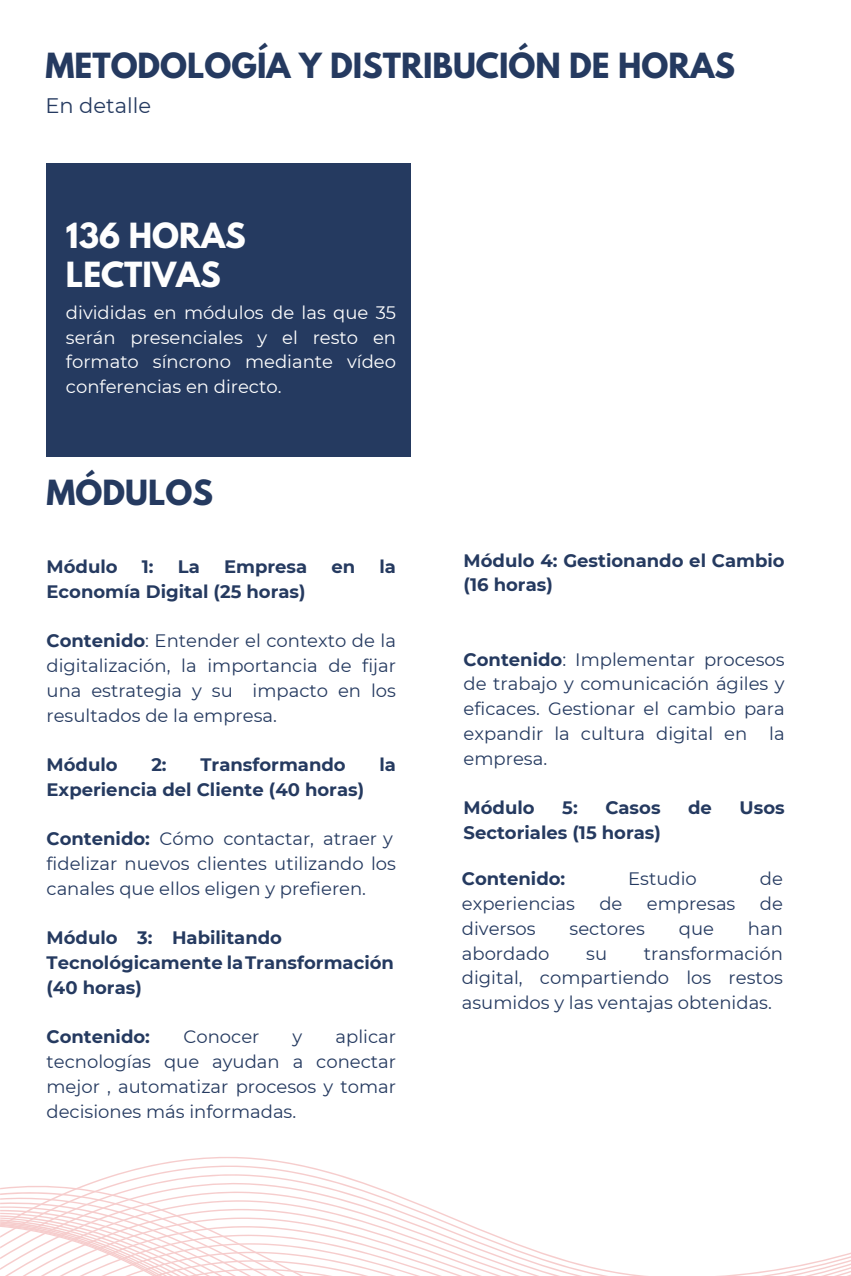
<style>
.page{position:relative;width:851px;height:1276px;background:#fff}
.page>*{position:absolute;margin:0;border:0;box-sizing:border-box;transform-origin:0 0}
.t1{font:700 30.75px "League Spartan";color:#253a60}
.t2{font:700 30.75px/39.3px "League Spartan";color:#fefefe}
.t3{font:21px "Montserrat";color:#253a60}
.t4{font:18px/24.8px "Montserrat";color:#253a60;text-align:justify}
.t5{font:700 18px/24.8px "Montserrat";color:#253a60}
.t6{font:18px/24.8px "Montserrat";color:#fff;text-align:justify}
.s1{font-weight:700}
</style>
<div class="page">
<svg style="left:121px;top:1164px;width:212px;height:9px"></svg>
<svg style="left:93px;top:1173px;width:269px;height:9px"></svg>
<svg style="left:0;top:1182px;width:387px;height:9px"></svg>
<svg style="left:0;top:1191px;width:409px;height:9px"></svg>
<svg style="left:0;top:1200px;width:432px;height:9px"></svg>
<svg style="left:0;top:1209px;width:451px;height:8px"></svg>
<svg style="left:0;top:1217px;width:470px;height:8px"></svg>
<svg style="left:0;top:1225px;width:850px;height:51px"></svg>
<div style="left:47px;top:164px;width:364px;height:293px;background:#253a60"></div>
<p class="t1" style="left:45px;top:50px;width:691px">METODOLOGÍA Y DISTRIBUCIÓN DE HORAS</p>
<h1 class="t3" style="left:45px;top:93px;width:107px">En detalle</h1>
<p class="t2" style="left:66px;top:220px;width:181px">136 HORAS<br>LECTIVAS</p>
<h1 class="t6" style="left:66px;top:300px;width:331px">divididas en módulos de las que 35 serán presenciales y el resto en formato síncrono mediante vídeo conferencias en directo.</h1>
<p class="t1" style="left:47px;top:477px;width:168px">MÓDULOS</p>
<p class="t5" style="left:47px;top:554px;width:73px">Módulo</p>
<p class="t5" style="left:142px;top:554px;width:13px">1:</p>
<p class="t5" style="left:178px;top:554px;width:23px">La</p>
<p class="t5" style="left:224px;top:554px;width:85px">Empresa</p>
<p class="t5" style="left:331px;top:554px;width:25px">en</p>
<p class="t5" style="left:379px;top:554px;width:18px">la</p>
<p class="t5" style="left:47px;top:579px;width:260px">Economía Digital (25 horas)</p>
<p class="t4" style="left:47px;top:628px;width:351px"><span class="s1">Contenido</span>: Entender el contexto de la digitalización, la importancia de fijar una estrategia y su impacto en los resultados de la empresa.</p>
<p class="t5" style="left:47px;top:752px;width:73px">Módulo</p>
<p class="t5" style="left:151px;top:752px;width:17px">2:</p>
<p class="t5" style="left:200px;top:752px;width:147px">Transformando</p>
<p class="t5" style="left:379px;top:752px;width:18px">la</p>
<p class="t5" style="left:47px;top:777px;width:319px">Experiencia del Cliente (40 horas)</p>
<p class="t4" style="left:47px;top:826px;width:351px;text-align:left"><span class="s1">Contenido:</span> Cómo contactar, atraer y fidelizar nuevos clientes utilizando los canales que ellos eligen y prefieren.</p>
<p class="t5" style="left:47px;top:925px;width:349px">Módulo 3: Habilitando<br>Tecnológicamente la Transformación (40 horas)</p>
<p class="t5" style="left:47px;top:1024px;width:105px">Contenido:</p>
<p class="t4" style="left:183px;top:1024px;width:77px">Conocer</p>
<p class="t4" style="left:292px;top:1024px;width:11px">y</p>
<p class="t4" style="left:47px;top:1024px;width:351px;text-indent:289px">aplicar tecnologías que ayudan a conectar mejor , automatizar procesos y tomar decisiones más informadas.</p>
<p class="t5" style="left:463px;top:548px;width:322px">Módulo 4: Gestionando el Cambio (16 horas)</p>
<p class="t4" style="left:463px;top:647px;width:322px"><span class="s1">Contenido</span>: Implementar procesos de trabajo y comunicación ágiles y eficaces. Gestionar el cambio para expandir la cultura digital en la empresa.</p>
<p class="t5" style="left:463px;top:795px;width:73px">Módulo</p>
<p class="t5" style="left:562px;top:795px;width:17px">5:</p>
<p class="t5" style="left:605px;top:795px;width:57px">Casos</p>
<p class="t5" style="left:688px;top:795px;width:25px">de</p>
<p class="t5" style="left:739px;top:795px;width:47px">Usos</p>
<p class="t5" style="left:463px;top:820px;width:199px">Sectoriales (15 horas)</p>
<p class="t5" style="left:462px;top:866px;width:105px">Contenido:</p>
<p class="t4" style="left:628px;top:866px;width:70px">Estudio</p>
<p class="t4" style="left:759px;top:866px;width:25px">de</p>
<p class="t4" style="left:462px;top:891px;width:115px">experiencias</p>
<p class="t4" style="left:599px;top:891px;width:25px">de</p>
<p class="t4" style="left:647px;top:891px;width:90px">empresas</p>
<p class="t4" style="left:759px;top:891px;width:25px">de</p>
<p class="t4" style="left:462px;top:916px;width:75px">diversos</p>
<p class="t4" style="left:569px;top:916px;width:77px">sectores</p>
<p class="t4" style="left:678px;top:916px;width:37px">que</p>
<p class="t4" style="left:747px;top:916px;width:36px">han</p>
<p class="t4" style="left:462px;top:941px;width:89px">abordado</p>
<p class="t4" style="left:586px;top:941px;width:22px">su</p>
<p class="t4" style="left:462px;top:941px;width:322px;text-indent:182px">transformación digital, compartiendo los restos asumidos y las ventajas obtenidas.</p>
</div>
